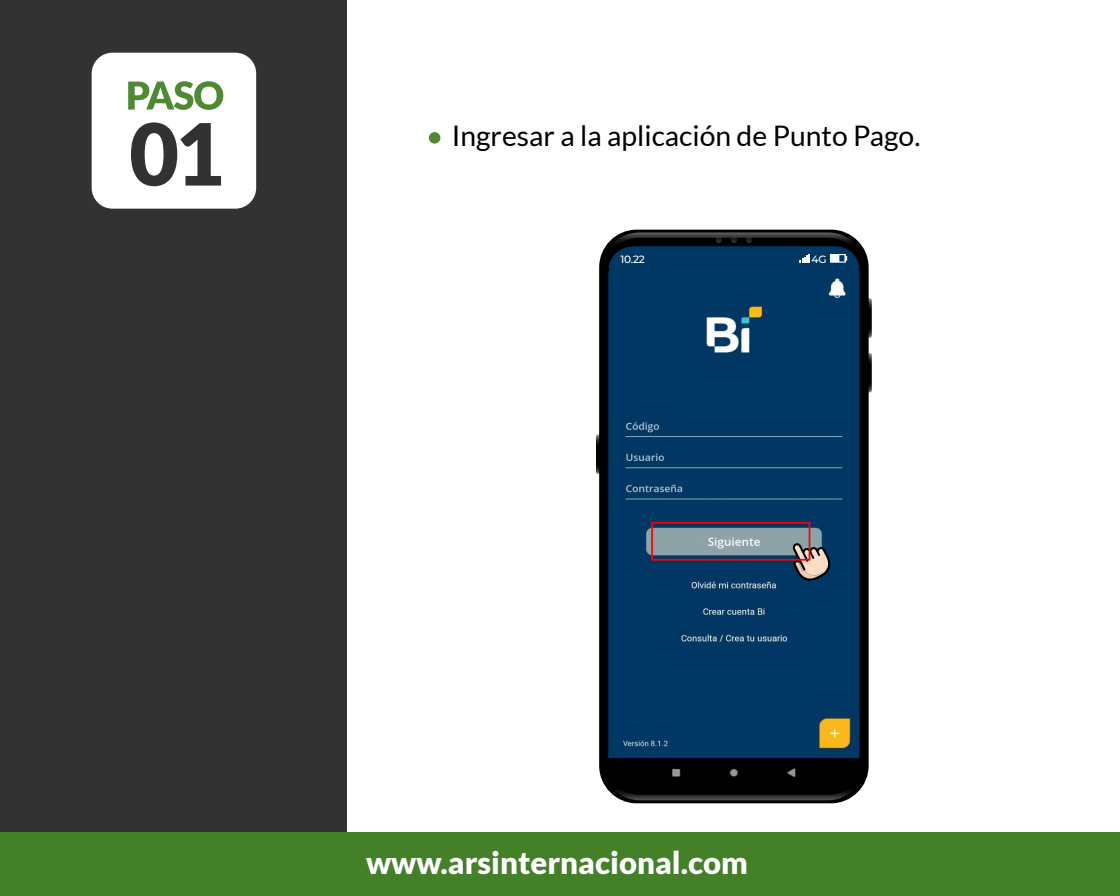
<style>
.page{position:relative;width:1120px;height:896px;background:#fff}
.page>*{position:absolute;margin:0;border:0;box-sizing:border-box;transform-origin:0 0}
.t1{font:900 85.66px "Lato";color:#323232}
.t2{font:900 31.06px "Lato";color:#fff}
.t3{font:28.26px "Lato";color:#000}
.t4{font:500 10.59px "Montserrat";color:#fff}
</style>
<div class="page">
<div style="left:0;top:0;width:348px;height:896px;background:#323232"></div>
<div style="left:0;top:832px;width:1120px;height:64px;background:#438028"></div>
<div style="left:429px;top:132px;width:11px;height:12px;background:#4d8a32;border-radius:50%"></div>
<div style="left:92px;top:53px;width:164px;height:156px;background:#fff;border-radius:21px"></div>
<svg style="left:128px;top:81px;width:95px;height:29px"></svg>
<svg style="left:869px;top:298px;width:3px;height:40px"></svg>
<svg style="left:596px;top:434px;width:3px;height:40px"></svg>
<svg style="left:869px;top:353px;width:3px;height:39px"></svg>
<div style="left:599px;top:230px;width:270px;height:573px;background:#000;border-radius:38px"></div>
<svg style="left:602px;top:780px;width:263px;height:20px"></svg>
<img style="left:608px;top:275px;width:252px;height:511px">
<svg style="left:602px;top:232px;width:264px;height:43px"></svg>
<svg style="left:792px;top:543px;width:40px;height:39px"></svg>
<div style="left:651px;top:522px;width:159px;height:39px;border:2px solid #f00"></div>
<h1 class="t1" style="left:129px;top:104px;width:97px">01</h1>
<p class="t3" style="left:452px;top:120px;width:470px">Ingresar a la aplicación de Punto Pago.</p>
<p class="t4" style="left:620px;top:252px;width:26px">10.22</p>
<p class="t4" style="left:812px;top:252px;width:17px">4G</p>
<p class="t2" style="left:366px;top:844px;width:383px">www.arsinternacional.com</p>
</div>
